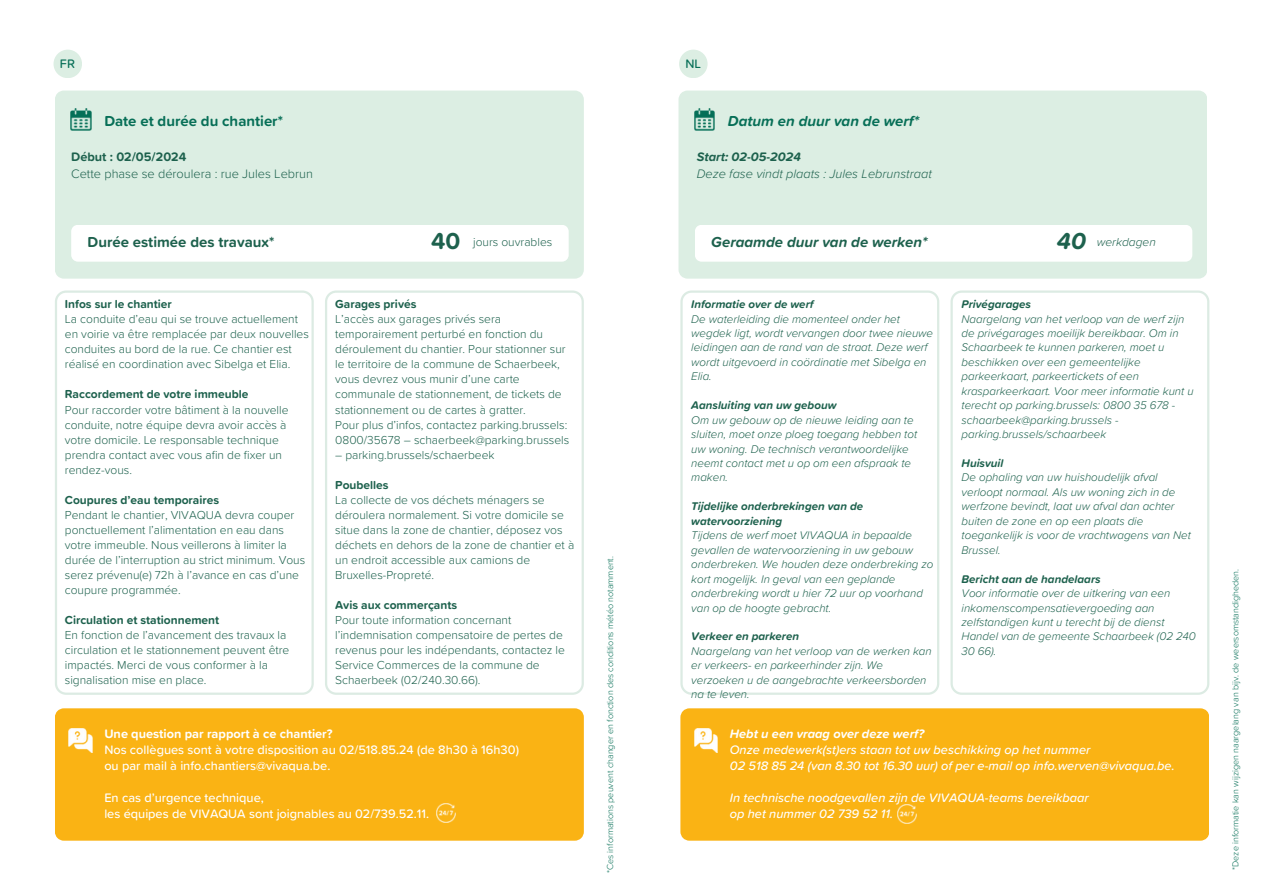
<style>
.page{position:relative;width:1263px;height:894px;background:#fff}
.page>*{position:absolute;margin:0;border:0;box-sizing:border-box;transform-origin:0 0}
.t1{font:700 24px "Proxima Soft";color:#1d614d}
.t2{font:italic 700 24px "Proxima Soft";color:#1d614d}
.t3{font:italic 700 15px "Proxima Soft";color:#1d614d}
.t4{font:700 15px "Proxima Soft";color:#1d614d}
.t5{font:700 15px "Proxima Soft";color:#076f57}
.t6{font:italic 700 15px "Proxima Soft";color:#076f57}
.t7{font:italic 500 12.75px/15.9px "Proxima Soft";color:#fff}
.t8{font:500 12.75px/15.9px "Proxima Soft";color:#fff}
.t9{font:italic 300 12.75px "Proxima Soft";color:#1d614d}
.t10{font:300 12.75px "Proxima Soft";color:#1d614d}
.t11{font:700 12.75px "Proxima Soft";color:#1d614d}
.t12{font:italic 700 12.75px "Proxima Soft";color:#1d614d}
.t13{font:500 12.75px "Proxima Soft";color:#076f57}
.t14{font:300 12px/15px "Proxima Soft";color:#1d614d}
.t15{font:italic 300 12px "Proxima Soft";color:#1d614d}
.t16{font:italic 300 11.55px/14.4px "Proxima Soft";color:#1d614d}
.t17{font:300 9px "Proxima Soft";color:#076f57}
.s1{font-weight:700}
</style>
<div class="page">
<svg style="left:55px;top:290px;width:259px;height:404px"></svg>
<svg style="left:325px;top:290px;width:259px;height:404px"></svg>
<svg style="left:680px;top:290px;width:259px;height:404px"></svg>
<svg style="left:950px;top:290px;width:259px;height:404px"></svg>
<div style="left:55px;top:708px;width:529px;height:132px;background:#fab314"></div>
<div style="left:680px;top:708px;width:529px;height:132px;background:#fab314"></div>
<div style="left:54px;top:50px;width:28px;height:28px;background:#dceee3;border-radius:50%"></div>
<div style="left:679px;top:50px;width:29px;height:28px;background:#dceee3;border-radius:50%"></div>
<div style="left:55px;top:90px;width:528px;height:188px;background:#dceee3"></div>
<svg style="left:71px;top:225px;width:498px;height:36px"></svg>
<img style="left:71px;top:109px;width:20px;height:21px">
<img style="left:69px;top:728px;width:23px;height:24px">
<img style="left:694px;top:728px;width:24px;height:24px">
<img style="left:897px;top:804px;width:19px;height:19px">
<div style="left:678px;top:90px;width:529px;height:188px;background:#dceee3"></div>
<svg style="left:695px;top:225px;width:497px;height:36px"></svg>
<img style="left:694px;top:109px;width:21px;height:21px">
<img style="left:436px;top:803px;width:19px;height:19px">
<h4 class="t13" style="left:60px;top:58px;width:16px">FR</h4>
<h4 class="t13" style="left:685px;top:58px;width:17px">NL</h4>
<p class="t5" style="left:104px;top:114px;width:180px">Date et durée du chantier*</p>
<p class="t6" style="left:728px;top:114px;width:193px">Datum en duur van de werf*</p>
<h4 class="t11" style="left:71px;top:151px;width:117px">Début : 02/05/2024</h4>
<h4 class="t10" style="left:71px;top:167px;width:243px">Cette phase se déroulera : rue Jules Lebrun</h4>
<h3 class="t12" style="left:697px;top:151px;width:106px">Start: 02-05-2024</h3>
<h3 class="t9" style="left:697px;top:167px;width:237px">Deze fase vindt plaats : Jules Lebrunstraat</h3>
<h4 class="t1" style="left:431px;top:230px;width:31px">40</h4>
<h4 class="t3" style="left:711px;top:235px;width:218px">Geraamde duur van de werken*</h4>
<h4 class="t15" style="left:1097px;top:236px;width:61px">werkdagen</h4>
<p class="t2" style="left:1057px;top:230px;width:31px">40</p>
<h3 class="t4" style="left:88px;top:235px;width:188px">Durée estimée des travaux*</h3>
<h1 class="t14" style="left:473px;top:235px;width:81px">jours ouvrables</h1>
<h2 class="t14" style="left:65px;top:297px;width:246px"><span class="s1">Infos sur le chantier<br></span>La conduite d’eau qui se trouve actuellement en voirie va être remplacée par deux nouvelles conduites au bord de la rue. Ce chantier est réalisé en coordination avec Sibelga et Elia.</h2>
<p class="t14" style="left:65px;top:387px;width:225px"><span class="s1">Raccordement de votre immeuble<br></span>Pour raccorder votre bâtiment à la nouvelle conduite, notre équipe devra avoir accès à votre domicile. Le responsable technique prendra contact avec vous afin de fixer un rendez-vous.</p>
<h1 class="t14" style="left:65px;top:492px;width:242px"><span class="s1">Coupures d’eau temporaires<br></span>Pendant le chantier, VIVAQUA devra couper ponctuellement l’alimentation en eau dans votre immeuble. Nous veillerons à limiter la durée de l’interruption au strict minimum. Vous serez prévenu(e) 72h à l’avance en cas d’une coupure programmée.</h1>
<h3 class="t14" style="left:65px;top:612px;width:226px"><span class="s1">Circulation et stationnement<br></span>En fonction de l’avancement des travaux la circulation et le stationnement peuvent être impactés. Merci de vous conformer à la signalisation mise en place.</h3>
<h4 class="t14" style="left:335px;top:297px;width:236px"><span class="s1">Garages privés<br></span>L’accès aux garages privés sera temporairement perturbé en fonction du déroulement du chantier. Pour stationner sur le territoire de la commune de Schaerbeek, vous devrez vous munir d’une carte communale de stationnement, de tickets de stationnement ou de cartes à gratter.<br>Pour plus d’infos, contactez parking.brussels:<br>0800/35678 – schaerbeek@parking.brussels</h4>
<h4 class="t14" style="left:335px;top:447px;width:161px">– parking.brussels/schaerbeek</h4>
<h1 class="t14" style="left:335px;top:477px;width:241px"><span class="s1">Poubelles<br></span>La collecte de vos déchets ménagers se déroulera normalement. Si votre domicile se situe dans la zone de chantier, déposez vos déchets en dehors de la zone de chantier et à un endroit accessible aux camions de Bruxelles-Propreté.</h1>
<p class="t14" style="left:335px;top:597px;width:231px"><span class="s1">Avis aux commerçants<br></span>Pour toute information concernant l’indemnisation compensatoire de pertes de revenus pour les indépendants, contactez le Service Commerces de la commune de Schaerbeek (02/240.30.66).</p>
<p class="t8" style="left:104px;top:726px;width:416px"><span class="s1">Une question par rapport à ce chantier?<br></span>Nos collègues sont à votre disposition au 02/518.85.24 (de 8h30 à 16h30) ou par mail à info.chantiers@vivaqua.be.</p>
<p class="t8" style="left:104px;top:790px;width:326px">En cas d’urgence technique,<br>les équipes de VIVAQUA sont joignables au 02/739.52.11.</p>
<h4 class="t17" style="left:606px;top:872px;width:318px;rotate:-90deg">*Ces informations peuvent changer en fonction des conditions météo notamment.</h4>
<h4 class="t16" style="left:691px;top:297px;width:243px"><span class="s1">Informatie over de werf<br></span>De waterleiding die momenteel onder het wegdek ligt, wordt vervangen door twee nieuwe leidingen aan de rand van de straat. Deze werf wordt uitgevoerd in coördinatie met Sibelga en Elia.</h4>
<h4 class="t16" style="left:691px;top:398px;width:227px"><span class="s1">Aansluiting van uw gebouw<br></span>Om uw gebouw op de nieuwe leiding aan te sluiten, moet onze ploeg toegang hebben tot uw woning. De technisch verantwoordelijke neemt contact met u op om een afspraak te maken.</h4>
<h4 class="t16" style="left:691px;top:499px;width:244px"><span class="s1">Tijdelijke onderbrekingen van de watervoorziening<br></span>Tijdens de werf moet VIVAQUA in bepaalde gevallen de watervoorziening in uw gebouw onderbreken. We houden deze onderbreking zo kort mogelijk. In geval van een geplande onderbreking wordt u hier 72 uur op voorhand van op de hoogte gebracht.</h4>
<h4 class="t16" style="left:691px;top:629px;width:242px"><span class="s1">Verkeer en parkeren<br></span>Naargelang van het verloop van de werken kan er verkeers- en parkeerhinder zijn. We verzoeken u de aangebrachte verkeersborden na te leven.</h4>
<h4 class="t16" style="left:961px;top:297px;width:233px"><span class="s1">Privégarages<br></span>Naargelang van het verloop van de werf zijn de privégarages moeilijk bereikbaar. Om in Schaarbeek te kunnen parkeren, moet u beschikken over een gemeentelijke parkeerkaart, parkeertickets of een krasparkeerkaart. Voor meer informatie kunt u terecht op parking.brussels: 0800 35 678 - schaarbeek@parking.brussels - parking.brussels/schaarbeek</h4>
<h4 class="t16" style="left:961px;top:456px;width:231px"><span class="s1">Huisvuil<br></span>De ophaling van uw huishoudelijk afval verloopt normaal. Als uw woning zich in de werfzone bevindt, laat uw afval dan achter buiten de zone en op een plaats die toegankelijk is voor de vrachtwagens van Net<br>Brussel.</h4>
<h4 class="t16" style="left:961px;top:572px;width:236px"><span class="s1">Bericht aan de handelaars<br></span>Voor informatie over de uitkering van een inkomenscompensatievergoeding aan zelfstandigen kunt u terecht bij de dienst<br>Handel van de gemeente Schaarbeek (02 240<br>30 66).</h4>
<h4 class="t7" style="left:730px;top:726px;width:446px"><span class="s1">Hebt u een vraag over deze werf?<br></span>Onze medewerk(st)ers staan tot uw beschikking op het nummer<br>02 518 85 24 (van 8.30 tot 16.30 uur) of per e-mail op info.werven@vivaqua.be.</h4>
<h1 class="t7" style="left:730px;top:790px;width:360px">In technische noodgevallen zijn de VIVAQUA-teams bereikbaar op het nummer 02 739 52 11.</h1>
<p class="t17" style="left:1231px;top:869px;width:303px;rotate:-90deg">*Deze informatie kan wijzigen naargelang van bijv. de weersomstandigheden.</p>
</div>
